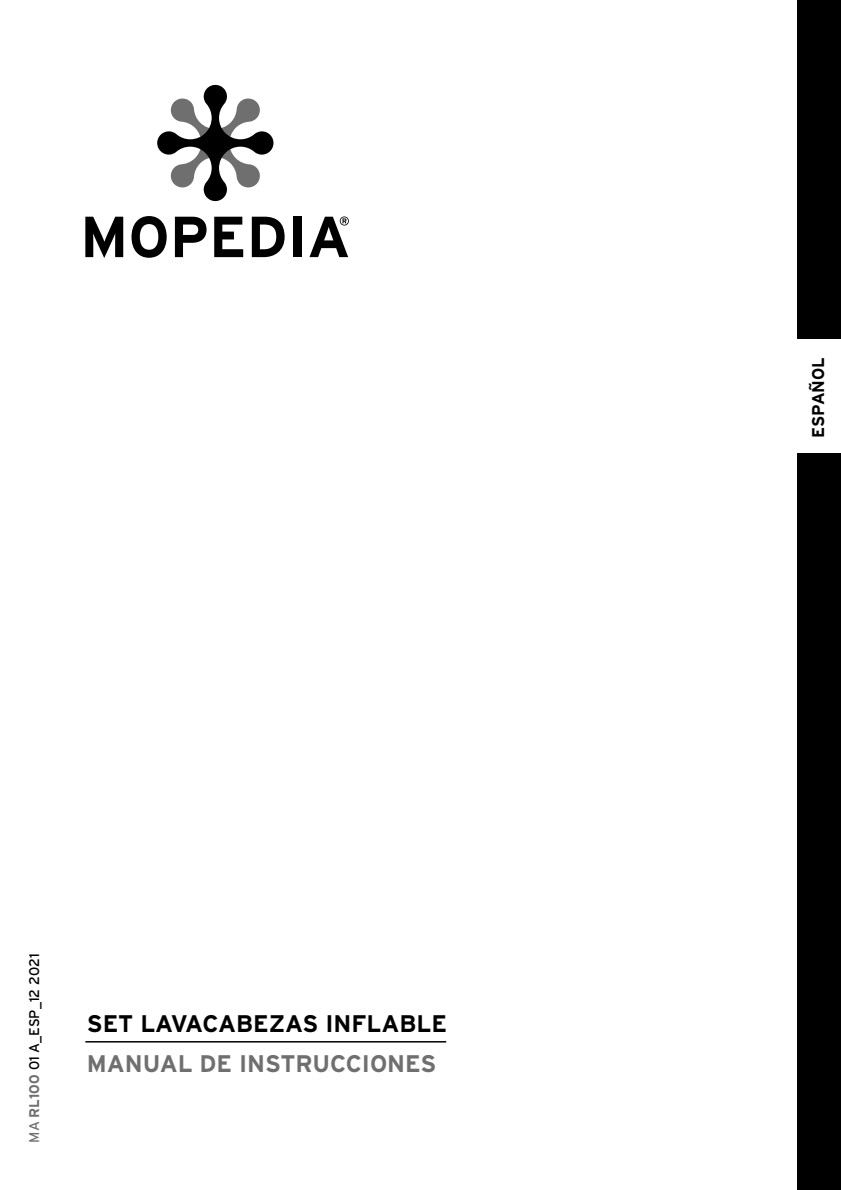
<style>
.page{position:relative;width:841px;height:1190px;background:#fff}
.page>*{position:absolute;margin:0;border:0;box-sizing:border-box;transform-origin:0 0}
.t1{font:700 24px "Interstate";color:#000}
.t2{font:700 24px "Interstate";color:#6f6f6f}
.t3{font:700 17px "Interstate";color:#000}
.t4{font:14px "Interstate";color:#000}
.s1{color:#6f6f6f}
.s2{font-weight:700;color:#6f6f6f}
</style>
<div class="page">
<hr style="left:85px;top:1041px;width:361px;height:2px;background:#000">
<svg style="left:157px;top:85px;width:116px;height:116px"></svg>
<svg style="left:85px;top:217px;width:38px;height:41px"></svg>
<svg style="left:131px;top:216px;width:36px;height:42px"></svg>
<svg style="left:175px;top:217px;width:31px;height:40px"></svg>
<svg style="left:214px;top:217px;width:29px;height:40px"></svg>
<svg style="left:252px;top:217px;width:32px;height:40px"></svg>
<div style="left:293px;top:217px;width:8px;height:40px;background:#000"></div>
<svg style="left:309px;top:216px;width:40px;height:41px"></svg>
<div style="left:796px;top:0;width:44px;height:1190px;background:#000"></div>
<div style="left:791px;top:339px;width:49px;height:114px;background:#fff"></div>
<p class="t4" style="left:26px;top:1143px;width:190px;rotate:-90deg"><span class="s1">MA</span> <span class="s2">RL100</span> 01 A_ESP_12 2021</p>
<p class="t1" style="left:87px;top:1009px;width:361px">SET LAVACABEZAS INFLABLE</p>
<p class="t2" style="left:87px;top:1049px;width:351px">MANUAL DE INSTRUCCIONES</p>
<p class="t3" style="left:807px;top:438px;width:82px;rotate:-90deg">ESPAÑOL</p>
</div>
